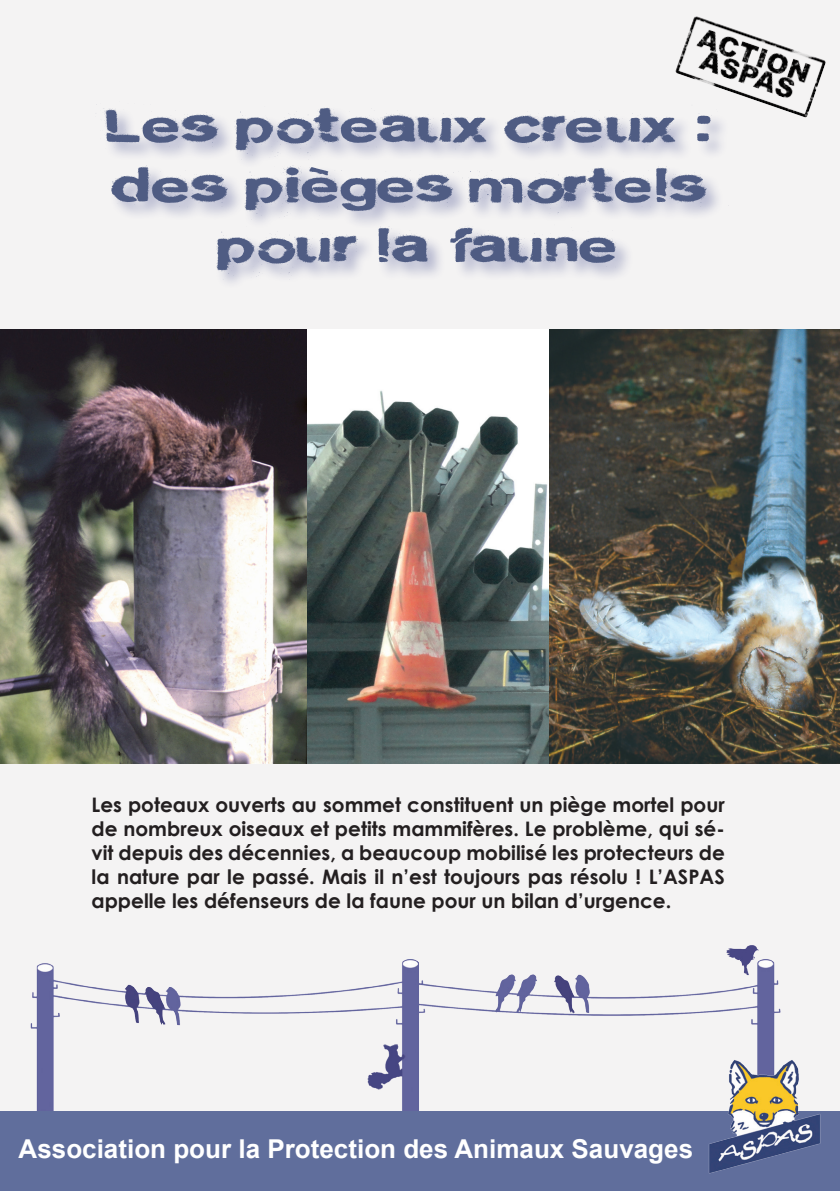
<style>
.page{position:relative;width:840px;height:1191px;background:#fff}
.page>*{position:absolute;margin:0;border:0;box-sizing:border-box;transform-origin:0 0}
.t1{font:50px "cityburn";letter-spacing:.01em;color:#4f5c83;scale:1.5 1}
.t2{font:700 26px "Arial";color:#fff}
.t3{font:700 20px/24px "Century Gothic";color:#231f20;text-align:justify}
</style>
<div class="page">
<div style="left:0;top:0;width:839px;height:1191px;background:#f4f3f3"></div>
<img style="left:8px;top:945px;width:796px;height:246px">
<div style="left:0;top:1111px;width:839px;height:79px;background:#606e9c"></div>
<img style="left:703px;top:1051px;width:118px;height:123px">
<div style="left:100px;top:106px;width:629px;height:185px;background:#1b2677;opacity:.3"></div>
<img style="left:658px;top:16px;width:168px;height:120px">
<img style="left:306px;top:329px;width:243px;height:434px">
<img style="left:0;top:329px;width:306px;height:434px">
<img style="left:549px;top:329px;width:290px;height:434px">
<p class="t1" style="left:103px;top:96px;width:406px">Lespoteaux creux :</p>
<p class="t1" style="left:110px;top:156px;width:414px">despiègesmortels</p>
<p class="t1" style="left:215px;top:216px;width:269px">pour la faune</p>
<p class="t3" style="left:91px;top:792px;width:634px">Les poteaux ouverts au sommet constituent un piège mortel pour de nombreux oiseaux et petits mammifères. Le problème, qui sé&shy;vit depuis des décennies, a beaucoup mobilisé les protecteurs de la nature par le passé. Mais il n’est toujours pas résolu ! L’ASPAS appelle les défenseurs de la faune pour un bilan d’urgence.</p>
<p class="t2" style="left:19px;top:1131px;width:675px">Association pour la Protection des Animaux Sauvages</p>
</div>
